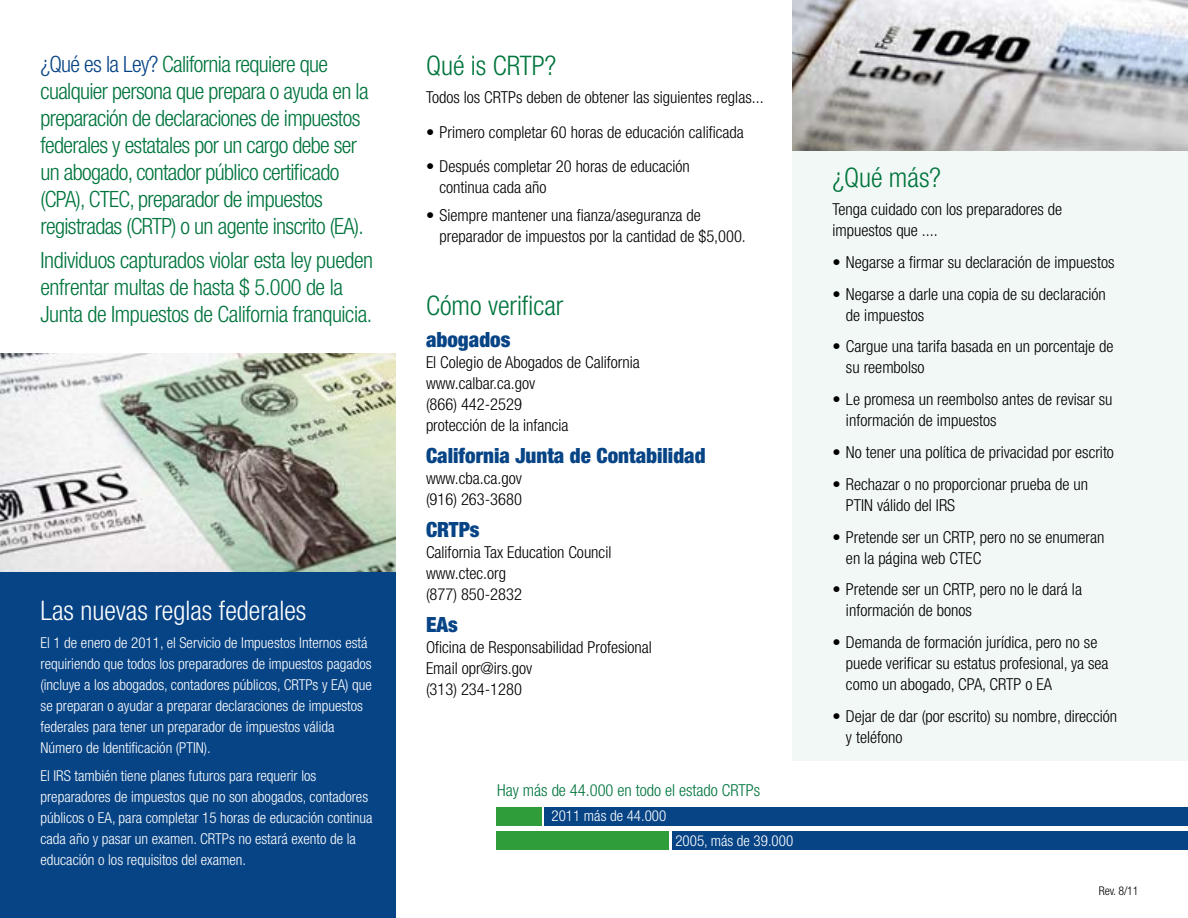
<style>
.page{position:relative;width:1188px;height:918px;background:#fff}
.page>*{position:absolute;margin:0;border:0;box-sizing:border-box;transform-origin:0 0}
.t1{font:300 condensed 27px "Helvetica Neue";color:#00753d}
.t2{font:300 condensed 27px "Helvetica Neue";color:#fff}
.t3{font:300 condensed 22.5px/27px "Helvetica Neue";letter-spacing:-.03em;color:#00753d}
.t4{font:900 condensed 21px "Helvetica Neue";color:#074486}
.t5{font:300 condensed 16.5px/21px "Helvetica Neue";color:#000}
.t6{font:300 condensed 16.5px "Helvetica Neue";color:#00753d}
.t7{font:300 condensed 15px/21px "Helvetica Neue";color:#fff}
.t8{font:300 condensed 12px "Helvetica Neue";color:#000}
.s1{color:#074486}
</style>
<div class="page">
<div style="left:792px;top:0;width:396px;height:761px;background:#f2f8f5"></div>
<div style="left:0;top:571px;width:396px;height:347px;background:#074486"></div>
<img style="left:0;top:354px;width:396px;height:218px">
<div style="left:496px;top:832px;width:173px;height:18px;background:#2f9e3a"></div>
<div style="left:672px;top:832px;width:516px;height:18px;background:#074486"></div>
<div style="left:496px;top:807px;width:45px;height:19px;background:#2f9e3a"></div>
<div style="left:545px;top:807px;width:643px;height:19px;background:#074486"></div>
<img style="left:792px;top:0;width:396px;height:151px">
<p class="t3" style="left:40px;top:50px;width:330px"><span class="s1">¿Qué es la Ley?</span> California requiere que cualquier persona que prepara o ayuda en la preparación de declaraciones de impuestos federales y estatales por un cargo debe ser un abogado, contador público certificado (CPA), CTEC, preparador de impuestos registradas (CRTP) o un agente inscrito (EA).</p>
<h2 class="t3" style="left:40px;top:246px;width:334px">Individuos capturados violar esta ley pueden enfrentar multas de hasta $ 5.000 de la<br>Junta de Impuestos de California franquicia.</h2>
<h1 class="t2" style="left:40px;top:595px;width:267px">Las nuevas reglas federales</h1>
<p class="t7" style="left:40px;top:632px;width:333px">El 1 de enero de 2011, el Servicio de Impuestos Internos está requiriendo que todos los preparadores de impuestos pagados (incluye a los abogados, contadores públicos, CRTPs y EA) que se preparan o ayudar a preparar declaraciones de impuestos federales para tener un preparador de impuestos válida Número de Identificación (PTIN).</p>
<p class="t7" style="left:40px;top:765px;width:334px">El IRS también tiene planes futuros para requerir los preparadores de impuestos que no son abogados, contadores públicos o EA, para completar 15 horas de educación continua cada año y pasar un examen. CRTPs no estará exento de la educación o los requisitos del examen.</p>
<h1 class="t1" style="left:426px;top:50px;width:132px">Qué is CRTP?</h1>
<p class="t5" style="left:426px;top:87px;width:339px">Todos los CRTPs deben de obtener las siguientes reglas...</p>
<p class="t5" style="left:426px;top:121px;width:319px">• Primero completar 60 horas de educación calificada</p>
<p class="t5" style="left:439px;top:156px;width:252px;text-indent:-13px">• Después completar 20 horas de educación continua cada año</p>
<p class="t5" style="left:439px;top:205px;width:308px;text-indent:-13px">• Siempre mantener una fianza/aseguranza de preparador de impuestos por la cantidad de $5,000.</p>
<h1 class="t1" style="left:426px;top:290px;width:139px">Cómo verificar</h1>
<p class="t4" style="left:426px;top:326px;width:86px">abogados</p>
<p class="t5" style="left:426px;top:351px;width:215px">El Colegio de Abogados de California www.calbar.ca.gov<br>(866) 442-2529<br>protección de la infancia</p>
<p class="t4" style="left:426px;top:442px;width:281px">California Junta de Contabilidad</p>
<p class="t5" style="left:426px;top:467px;width:97px">www.cba.ca.gov (916) 263-3680</p>
<p class="t4" style="left:426px;top:516px;width:55px">CRTPs</p>
<p class="t5" style="left:426px;top:541px;width:187px">California Tax Education Council www.ctec.org<br>(877) 850-2832</p>
<p class="t4" style="left:426px;top:611px;width:33px">EAs</p>
<p class="t5" style="left:426px;top:636px;width:227px">Oficina de Responsabilidad Profesional<br>Email opr@irs.gov<br>(313) 234-1280</p>
<p class="t6" style="left:497px;top:781px;width:264px">Hay más de 44.000 en todo el estado CRTPs</p>
<p class="t7" style="left:675px;top:830px;width:119px">2005, más de 39.000</p>
<p class="t7" style="left:552px;top:805px;width:116px">2011 más de 44.000</p>
<h1 class="t1" style="left:832px;top:162px;width:110px">¿Qué más?</h1>
<p class="t5" style="left:832px;top:198px;width:231px">Tenga cuidado con los preparadores de impuestos que ....</p>
<p class="t5" style="left:832px;top:251px;width:283px">• Negarse a firmar su declaración de impuestos</p>
<p class="t5" style="left:846px;top:283px;width:261px;text-indent:-13px">• Negarse a darle una copia de su declaración de impuestos</p>
<p class="t5" style="left:846px;top:336px;width:269px;text-indent:-13px">• Cargue una tarifa basada en un porcentaje de su reembolso</p>
<p class="t5" style="left:846px;top:389px;width:268px;text-indent:-13px">• Le promesa un reembolso antes de revisar su información de impuestos</p>
<p class="t5" style="left:832px;top:441px;width:283px">• No tener una política de privacidad por escrito</p>
<p class="t5" style="left:846px;top:473px;width:244px;text-indent:-13px">• Rechazar o no proporcionar prueba de un<br>PTIN válido del IRS</p>
<p class="t5" style="left:846px;top:526px;width:260px;text-indent:-13px">• Pretende ser un CRTP, pero no se enumeran en la página web CTEC</p>
<p class="t5" style="left:846px;top:579px;width:238px;text-indent:-13px">• Pretende ser un CRTP, pero no le dará la información de bonos</p>
<p class="t5" style="left:846px;top:632px;width:264px;text-indent:-13px">• Demanda de formación jurídica, pero no se puede verificar su estatus profesional, ya sea como un abogado, CPA, CRTP o EA</p>
<p class="t5" style="left:846px;top:705px;width:273px;text-indent:-13px">• Dejar de dar (por escrito) su nombre, dirección y teléfono</p>
<p class="t8" style="left:1099px;top:883px;width:41px">Rev. 8/11</p>
</div>
